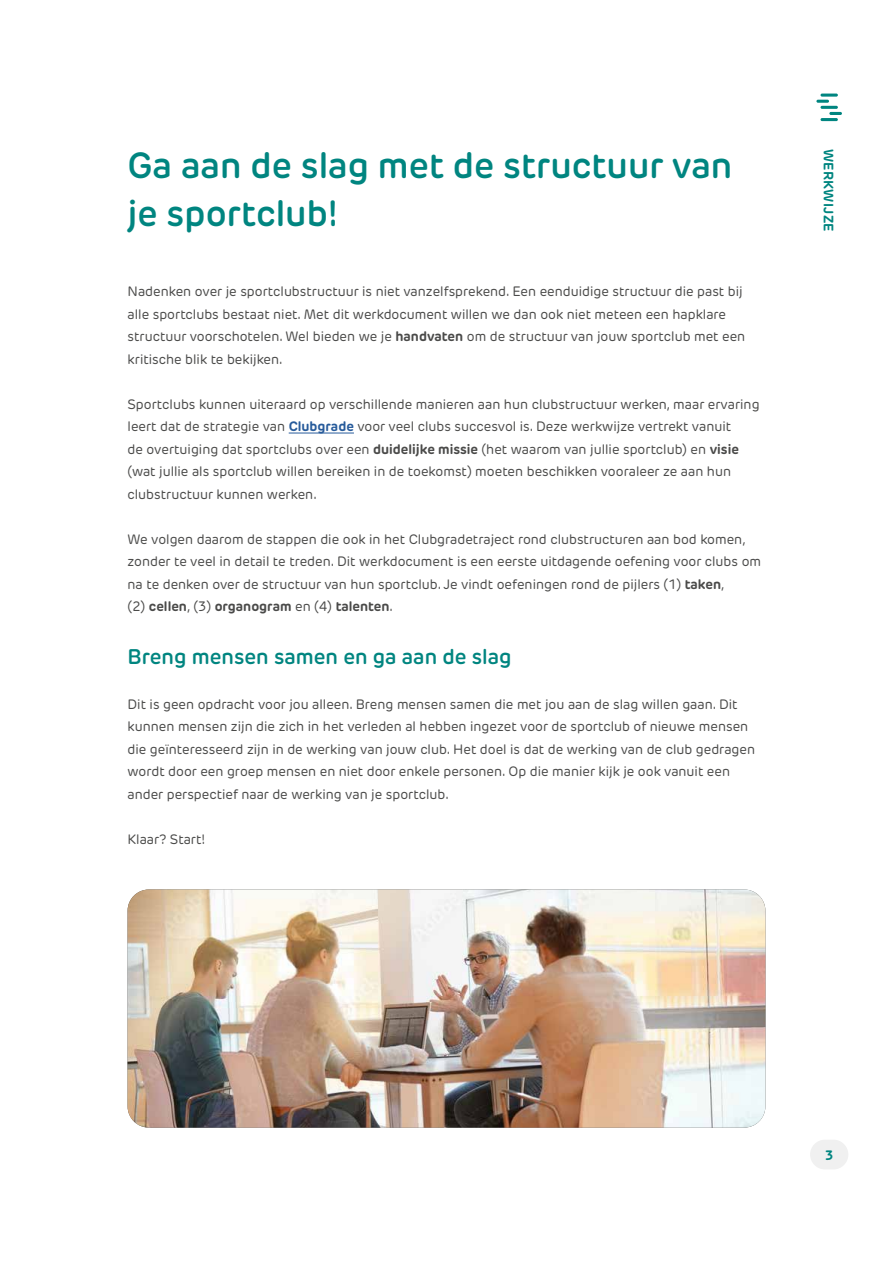
<style>
.page{position:relative;width:893px;height:1263px;background:#fff}
.page>*{position:absolute;margin:0;border:0;box-sizing:border-box;transform-origin:0 0}
.t1{font:600 36px/48px "New Rubrik";color:#008580}
.t2{font:600 21px "New Rubrik";color:#008580}
.t3{font:13.5px/22.5px "New Rubrik";color:#4a4a49}
.t4{font:700 13.5px "New Rubrik";letter-spacing:.02em;color:#008580}
.s1{font-weight:700}
.s2{font-weight:700;color:#275b9b}
</style>
<div class="page">
<hr style="left:289px;top:433px;width:65px;height:1px;background:#275b9b">
<img style="left:128px;top:889px;width:637px;height:238px">
<hr style="left:820px;top:94px;width:18px;height:3px;background:#008580;border-radius:2px">
<svg style="left:816px;top:100px;width:13px;height:3px"></svg>
<hr style="left:820px;top:106px;width:18px;height:3px;background:#008580;border-radius:2px">
<hr style="left:820px;top:118px;width:18px;height:3px;background:#008580;border-radius:2px">
<svg style="left:829px;top:112px;width:13px;height:3px"></svg>
<div style="left:810px;top:1140px;width:38px;height:29px;background:#f0f0f0;border-radius:15px"></div>
<h1 class="t1" style="left:128px;top:141px;width:606px">Ga aan de slag met de structuur van je sportclub!</h1>
<p class="t3" style="left:128px;top:280px;width:619px">Nadenken over je sportclubstructuur is niet vanzelfsprekend. Een eenduidige structuur die past bij alle sportclubs bestaat niet. Met dit werkdocument willen we dan ook niet meteen een hapklare structuur voorschotelen. Wel bieden we je <span class="s1">handvaten</span> om de structuur van jouw sportclub met een kritische blik te bekijken.</p>
<p class="t3" style="left:128px;top:393px;width:633px">Sportclubs kunnen uiteraard op verschillende manieren aan hun clubstructuur werken, maar ervaring leert dat de strategie van <span class="s2">Clubgrade</span> voor veel clubs succesvol is. Deze werkwijze vertrekt vanuit<br>de overtuiging dat sportclubs over een <span class="s1">duidelijke missie</span> (het waarom van jullie sportclub) en <span class="s1">visie </span>(wat jullie als sportclub willen bereiken in de toekomst) moeten beschikken vooraleer ze aan hun clubstructuur kunnen werken.</p>
<p class="t3" style="left:128px;top:528px;width:635px">We volgen daarom de stappen die ook in het Clubgradetraject rond clubstructuren aan bod komen, zonder te veel in detail te treden. Dit werkdocument is een eerste uitdagende oefening voor clubs om na te denken over de structuur van hun sportclub. Je vindt oefeningen rond de pijlers (1) <span class="s1">taken</span>,<br>(2) <span class="s1">cellen</span>, (3) <span class="s1">organogram</span> en (4) <span class="s1">talenten</span>.</p>
<h2 class="t2" style="left:128px;top:643px;width:385px">Breng mensen samen en ga aan de slag</h2>
<p class="t3" style="left:128px;top:693px;width:629px">Dit is geen opdracht voor jou alleen. Breng mensen samen die met jou aan de slag willen gaan. Dit kunnen mensen zijn die zich in het verleden al hebben ingezet voor de sportclub of nieuwe mensen die geïnteresseerd zijn in de werking van jouw club. Het doel is dat de werking van de club gedragen wordt door een groep mensen en niet door enkele personen. Op die manier kijk je ook vanuit een ander perspectief naar de werking van je sportclub.</p>
<p class="t3" style="left:128px;top:828px;width:79px">Klaar? Start!</p>
<p class="t4" style="left:837px;top:149px;width:84px;rotate:90deg">WERKWIJZE</p>
<p class="t4" style="left:825px;top:1146px;width:10px">3</p>
</div>
